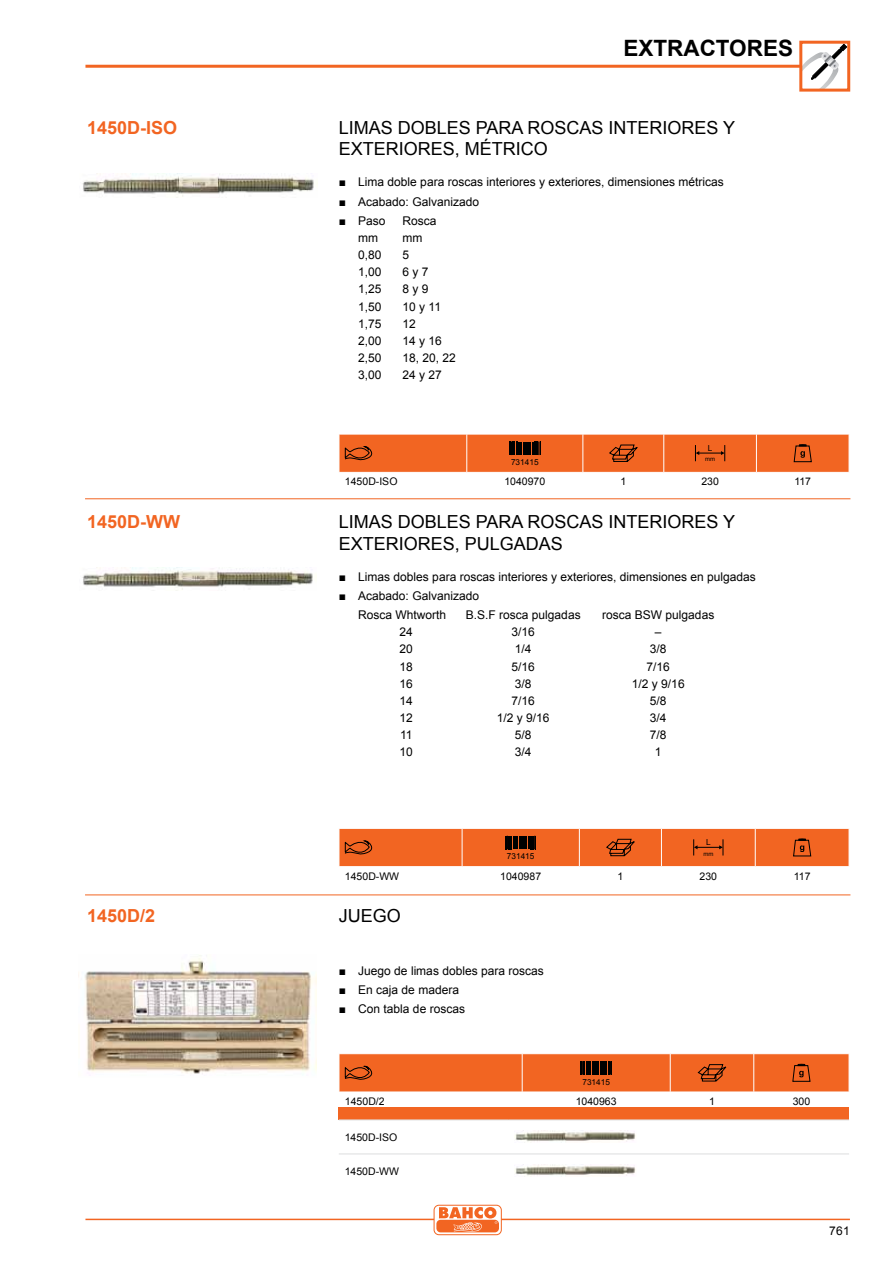
<style>
.page{position:relative;width:893px;height:1263px;background:#fff}
.page>*{position:absolute;margin:0;border:0;box-sizing:border-box;transform-origin:0 0}
.t1{font:700 22.5px "Arial";color:#000}
.t2{font:18px/21.6px "Arial";color:#000}
.t3{font:700 18px "Arial";color:#f26522}
.t4{font:12px/17.1px "Arial";color:#000}
.t5{font:10.5px "Arial";color:#000}
.t6{font:8.25px "Arial";color:#000}
.t7{font:6px "Arial";color:#000}
</style>
<div class="page">
<svg style="left:803px;top:45px;width:43px;height:43px"></svg>
<div style="left:799px;top:41px;width:51px;height:51px;border:3px solid #f26522"></div>
<hr style="left:85px;top:65px;width:715px;height:3px;background:#f26522">
<hr style="left:85px;top:1219px;width:765px;height:1px;background:#f26522">
<svg style="left:434px;top:1205px;width:67px;height:30px"></svg>
<svg style="left:436px;top:1220px;width:63px;height:12px"></svg>
<svg style="left:439px;top:1207px;width:58px;height:25px"></svg>
<svg style="left:339px;top:434px;width:510px;height:38px;background:#e86426"></svg>
<svg style="left:339px;top:828px;width:510px;height:39px;background:#e8692d"></svg>
<svg style="left:339px;top:1054px;width:510px;height:38px;background:#e96526"></svg>
<div style="left:339px;top:1107px;width:510px;height:13px;background:#f26522"></div>
<hr style="left:339px;top:1120px;width:170px;height:1px;background:#dcddde">
<hr style="left:509px;top:1120px;width:340px;height:1px;background:#dcddde">
<hr style="left:339px;top:1154px;width:170px;height:1px;background:#dcddde">
<hr style="left:509px;top:1154px;width:340px;height:1px;background:#dcddde">
<img style="left:515px;top:1131px;width:121px;height:11px">
<img style="left:515px;top:1165px;width:121px;height:11px">
<img style="left:82px;top:174px;width:232px;height:23px">
<img style="left:82px;top:567px;width:231px;height:23px">
<img style="left:78px;top:955px;width:239px;height:119px">
<hr style="left:85px;top:895px;width:765px;height:1px;background:#f26522">
<hr style="left:85px;top:498px;width:765px;height:1px;background:#f26522">
<h2 class="t3" style="left:87px;top:115px;width:92px">1450D-ISO</h2>
<h2 class="t3" style="left:87px;top:510px;width:95px">1450D-WW</h2>
<h2 class="t3" style="left:87px;top:904px;width:70px">1450D/2</h2>
<h1 class="t1" style="left:623px;top:34px;width:171px">EXTRACTORES</h1>
<h2 class="t2" style="left:339px;top:117px;width:398px">Limas dobles para roscas interiores y exteriores, Métrico</h2>
<p class="t4" style="left:339px;top:174px;width:386px">■ Lima doble para roscas interiores y exteriores, dimensiones métricas</p>
<p class="t4" style="left:339px;top:193px;width:142px">■ Acabado: Galvanizado</p>
<p class="t4" style="left:358px;top:212px;width:80px;text-indent:-20px">■ Paso Rosca mm</p>
<p class="t4" style="left:403px;top:229px;width:21px">mm</p>
<p class="t4" style="left:358px;top:246px;width:25px">0,80</p>
<p class="t4" style="left:403px;top:246px;width:8px">5</p>
<p class="t4" style="left:358px;top:264px;width:25px">1,00</p>
<p class="t4" style="left:403px;top:264px;width:28px">6 y 7</p>
<p class="t4" style="left:358px;top:281px;width:25px">1,25</p>
<p class="t4" style="left:403px;top:281px;width:28px">8 y 9</p>
<p class="t4" style="left:358px;top:298px;width:25px">1,50</p>
<p class="t4" style="left:403px;top:298px;width:40px">10 y 11</p>
<p class="t4" style="left:358px;top:315px;width:25px">1,75</p>
<p class="t4" style="left:403px;top:315px;width:15px">12</p>
<p class="t4" style="left:358px;top:332px;width:25px">2,00</p>
<p class="t4" style="left:403px;top:332px;width:41px">14 y 16</p>
<p class="t4" style="left:358px;top:349px;width:25px">2,50</p>
<p class="t4" style="left:403px;top:349px;width:55px">18, 20, 22</p>
<p class="t4" style="left:358px;top:366px;width:25px">3,00</p>
<p class="t4" style="left:403px;top:366px;width:41px">24 y 27</p>
<p class="t6" style="left:511px;top:457px;width:29px">731415</p>
<p class="t6" style="left:708px;top:444px;width:6px">l</p>
<p class="t7" style="left:705px;top:456px;width:11px">mm</p>
<p class="t5" style="left:345px;top:476px;width:41px">1450D-ISO</p>
<p class="t5" style="left:504px;top:476px;width:42px">1040970</p>
<p class="t5" style="left:620px;top:476px;width:7px">1</p>
<p class="t5" style="left:701px;top:476px;width:19px">230</p>
<p class="t5" style="left:794px;top:476px;width:18px">117</p>
<h2 class="t2" style="left:339px;top:511px;width:398px">Limas dobles para roscas interiores y exteriores, Pulgadas</h2>
<p class="t4" style="left:339px;top:568px;width:418px">■ Limas dobles para roscas interiores y exteriores, dimensiones en pulgadas</p>
<p class="t4" style="left:358px;top:586px;width:122px;line-height:19.2px;text-indent:-20px">■ Acabado: Galvanizado<br>Rosca Whtworth</p>
<p class="t4" style="left:466px;top:606px;width:116px">B.S.F rosca pulgadas</p>
<p class="t4" style="left:602px;top:606px;width:114px">rosca BSW pulgadas</p>
<p class="t4" style="left:400px;top:624px;width:15px">24</p>
<p class="t4" style="left:512px;top:624px;width:25px">3/16</p>
<p class="t4" style="left:655px;top:624px;width:8px">–</p>
<p class="t4" style="left:400px;top:641px;width:15px">20</p>
<p class="t4" style="left:515px;top:641px;width:18px">1/4</p>
<p class="t4" style="left:650px;top:641px;width:18px">3/8</p>
<p class="t4" style="left:400px;top:658px;width:15px">18</p>
<p class="t4" style="left:512px;top:658px;width:25px">5/16</p>
<p class="t4" style="left:647px;top:658px;width:25px">7/16</p>
<p class="t4" style="left:400px;top:675px;width:15px">16</p>
<p class="t4" style="left:515px;top:675px;width:18px">3/8</p>
<p class="t4" style="left:632px;top:675px;width:54px">1/2 y 9/16</p>
<p class="t4" style="left:400px;top:692px;width:15px">14</p>
<p class="t4" style="left:512px;top:692px;width:25px">7/16</p>
<p class="t4" style="left:650px;top:692px;width:18px">5/8</p>
<p class="t4" style="left:400px;top:709px;width:15px">12</p>
<p class="t4" style="left:497px;top:709px;width:54px">1/2 y 9/16</p>
<p class="t4" style="left:650px;top:709px;width:18px">3/4</p>
<p class="t4" style="left:400px;top:726px;width:14px">11</p>
<p class="t4" style="left:515px;top:726px;width:18px">5/8</p>
<p class="t4" style="left:650px;top:726px;width:18px">7/8</p>
<p class="t4" style="left:400px;top:743px;width:15px">10</p>
<p class="t4" style="left:515px;top:743px;width:18px">3/4</p>
<p class="t4" style="left:655px;top:743px;width:8px">1</p>
<p class="t6" style="left:507px;top:852px;width:29px">731415</p>
<p class="t6" style="left:706px;top:838px;width:6px">l</p>
<p class="t7" style="left:703px;top:850px;width:11px">mm</p>
<p class="t5" style="left:345px;top:870px;width:56px">1450D-WW</p>
<p class="t5" style="left:500px;top:870px;width:42px">1040987</p>
<p class="t5" style="left:617px;top:870px;width:7px">1</p>
<p class="t5" style="left:700px;top:870px;width:19px">230</p>
<p class="t5" style="left:794px;top:870px;width:18px">117</p>
<h2 class="t2" style="left:339px;top:905px;width:64px">Juego</h2>
<p class="t4" style="left:339px;top:962px;width:206px">■ Juego de limas dobles para roscas</p>
<p class="t4" style="left:339px;top:981px;width:122px">■ En caja de madera</p>
<p class="t4" style="left:339px;top:1001px;width:128px">■ Con tabla de roscas</p>
<p class="t6" style="left:582px;top:1077px;width:29px">731415</p>
<p class="t5" style="left:345px;top:1095px;width:41px">1450D/2</p>
<p class="t5" style="left:576px;top:1095px;width:42px">1040963</p>
<p class="t5" style="left:709px;top:1095px;width:7px">1</p>
<p class="t5" style="left:793px;top:1095px;width:19px">300</p>
<p class="t5" style="left:345px;top:1131px;width:41px">1450D-ISO</p>
<p class="t5" style="left:345px;top:1165px;width:56px">1450D-WW</p>
<p class="t4" style="left:829px;top:1222px;width:22px">761</p>
</div>
